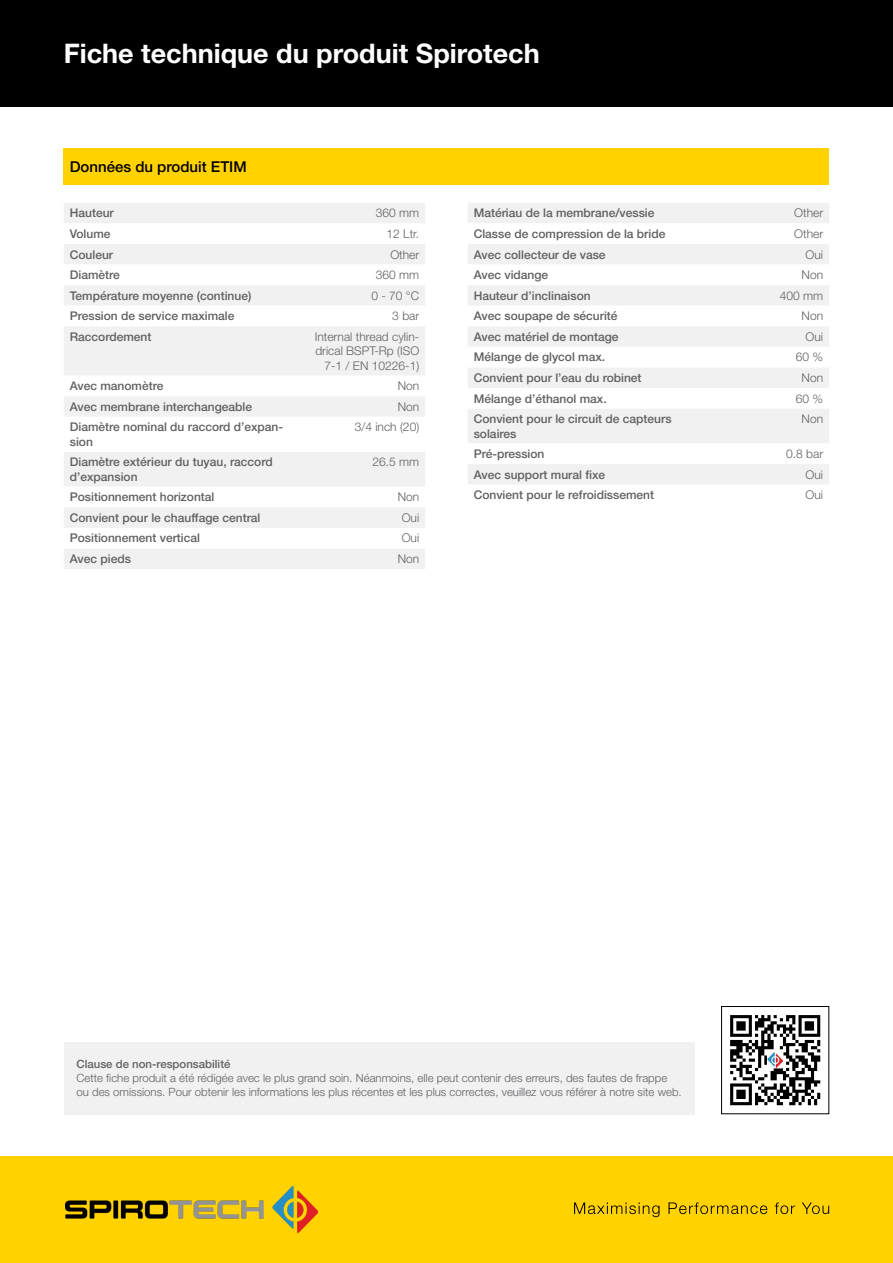
<style>
.page{position:relative;width:893px;height:1263px;background:#fff}
.page>*{position:absolute;margin:0;border:0;box-sizing:border-box;transform-origin:0 0}
.t1{font:700 27px "Helvetica Neue LT Pro";color:#fff}
.t2{font:500 15px "Helvetica Neue LT Pro";color:#000}
.t3{font:500 12px/14.4px "Helvetica Neue LT Pro";color:#5f6062}
.t4{font:300 12px/14.4px "Helvetica Neue LT Pro";color:#5f6062;text-align:right}
.t5{font:300 11.4px/13.8px "Helvetica Neue LT Pro";color:#5f6062}
.t6{font:500 11.4px "Helvetica Neue LT Pro";color:#5f6062}
</style>
<div class="page">
<div style="left:0;top:0;width:893px;height:106px;background:#000"></div>
<div style="left:0;top:1157px;width:893px;height:106px;background:#ffd200"></div>
<svg style="left:574px;top:1202px;width:255px;height:15px"></svg>
<img style="left:65px;top:1187px;width:252px;height:46px">
<div style="left:721px;top:1006px;width:108px;height:108px;background:#fff;border:1px solid #000"></div>
<svg style="left:730px;top:1015px;width:90px;height:90px"></svg>
<div style="left:767px;top:1052px;width:16px;height:16px;border:1px solid #fff"></div>
<img style="left:767px;top:1053px;width:16px;height:15px">
<div style="left:64px;top:1042px;width:630px;height:72px;background:#f1f1f2"></div>
<div style="left:64px;top:203px;width:361px;height:366px;background:#f1f1f2"></div>
<svg style="left:64px;top:223px;width:361px;height:325px;fill:#f6f6f6"></svg>
<div style="left:468px;top:203px;width:361px;height:20px;background:#f1f1f2"></div>
<svg style="left:468px;top:244px;width:361px;height:240px;fill:#f1f1f2"></svg>
<div style="left:64px;top:149px;width:765px;height:36px;background:#ffd200"></div>
<h1 class="t1" style="left:64px;top:36px;width:478px">Fiche technique du produit Spirotech</h1>
<p class="t2" style="left:70px;top:158px;width:178px">Données du produit ETIM</p>
<p class="t3" style="left:70px;top:206px;width:46px">Hauteur</p>
<p class="t4" style="left:376px;top:206px;width:45px">360 mm</p>
<p class="t3" style="left:70px;top:226px;width:42px">Volume</p>
<p class="t4" style="left:387px;top:226px;width:34px">12 Ltr.</p>
<p class="t3" style="left:70px;top:247px;width:45px">Couleur</p>
<p class="t4" style="left:390px;top:247px;width:30px">Other</p>
<p class="t3" style="left:70px;top:267px;width:52px">Diamètre</p>
<p class="t4" style="left:376px;top:267px;width:45px">360 mm</p>
<p class="t3" style="left:70px;top:288px;width:183px">Température moyenne (continue)</p>
<p class="t4" style="left:371px;top:288px;width:49px">0 - 70 °C</p>
<p class="t3" style="left:70px;top:309px;width:166px">Pression de service maximale</p>
<p class="t4" style="left:392px;top:309px;width:28px">3 bar</p>
<p class="t3" style="left:70px;top:329px;width:83px">Raccordement</p>
<p class="t4" style="left:315px;top:329px;width:106px">Internal thread cylin&shy;drical BSPT-Rp (ISO<br>7-1 / EN 10226-1)</p>
<p class="t3" style="left:70px;top:379px;width:95px">Avec manomètre</p>
<p class="t4" style="left:398px;top:378px;width:23px">Non</p>
<p class="t3" style="left:70px;top:399px;width:184px">Avec membrane interchangeable</p>
<p class="t4" style="left:398px;top:399px;width:23px">Non</p>
<p class="t3" style="left:70px;top:420px;width:215px">Diamètre nominal du raccord d’expan&shy;sion</p>
<p class="t4" style="left:355px;top:420px;width:66px">3/4 inch (20)</p>
<p class="t3" style="left:70px;top:455px;width:204px">Diamètre extérieur du tuyau, raccord d’expansion</p>
<p class="t4" style="left:373px;top:455px;width:48px">26.5 mm</p>
<p class="t3" style="left:70px;top:490px;width:146px">Positionnement horizontal</p>
<p class="t4" style="left:398px;top:490px;width:23px">Non</p>
<p class="t3" style="left:70px;top:510px;width:192px">Convient pour le chauffage central</p>
<p class="t4" style="left:402px;top:510px;width:19px">Oui</p>
<p class="t3" style="left:70px;top:531px;width:132px">Positionnement vertical</p>
<p class="t4" style="left:402px;top:531px;width:19px">Oui</p>
<p class="t3" style="left:70px;top:551px;width:63px">Avec pieds</p>
<p class="t4" style="left:398px;top:551px;width:23px">Non</p>
<p class="t3" style="left:474px;top:206px;width:182px">Matériau de la membrane/vessie</p>
<p class="t4" style="left:794px;top:206px;width:30px">Other</p>
<p class="t3" style="left:474px;top:226px;width:193px">Classe de compression de la bride</p>
<p class="t4" style="left:794px;top:226px;width:30px">Other</p>
<p class="t3" style="left:474px;top:247px;width:133px">Avec collecteur de vase</p>
<p class="t4" style="left:806px;top:247px;width:19px">Oui</p>
<p class="t3" style="left:474px;top:267px;width:76px">Avec vidange</p>
<p class="t4" style="left:802px;top:267px;width:23px">Non</p>
<p class="t3" style="left:474px;top:288px;width:118px">Hauteur d’inclinaison</p>
<p class="t4" style="left:780px;top:288px;width:45px">400 mm</p>
<p class="t3" style="left:474px;top:309px;width:145px">Avec soupape de sécurité</p>
<p class="t4" style="left:802px;top:309px;width:23px">Non</p>
<p class="t3" style="left:474px;top:329px;width:146px">Avec matériel de montage</p>
<p class="t4" style="left:806px;top:329px;width:19px">Oui</p>
<p class="t3" style="left:474px;top:350px;width:133px">Mélange de glycol max.</p>
<p class="t4" style="left:796px;top:350px;width:29px">60 %</p>
<p class="t3" style="left:474px;top:370px;width:169px">Convient pour l’eau du robinet</p>
<p class="t4" style="left:802px;top:370px;width:23px">Non</p>
<p class="t3" style="left:474px;top:391px;width:134px">Mélange d’éthanol max.</p>
<p class="t4" style="left:796px;top:391px;width:29px">60 %</p>
<p class="t3" style="left:474px;top:411px;width:199px">Convient pour le circuit de capteurs solaires</p>
<p class="t4" style="left:802px;top:411px;width:23px">Non</p>
<p class="t3" style="left:474px;top:446px;width:72px">Pré-pression</p>
<p class="t4" style="left:786px;top:446px;width:38px">0.8 bar</p>
<p class="t3" style="left:474px;top:467px;width:133px">Avec support mural fixe</p>
<p class="t4" style="left:806px;top:467px;width:19px">Oui</p>
<p class="t3" style="left:474px;top:488px;width:182px">Convient pour le refroidissement</p>
<p class="t4" style="left:806px;top:487px;width:19px">Oui</p>
<p class="t6" style="left:77px;top:1057px;width:155px">Clause de non-responsabilité</p>
<p class="t5" style="left:77px;top:1071px;width:607px">Cette fiche produit a été rédigée avec le plus grand soin. Néanmoins, elle peut contenir des erreurs, des fautes de frappe ou des omissions. Pour obtenir les informations les plus récentes et les plus correctes, veuillez vous référer à notre site web.</p>
</div>
